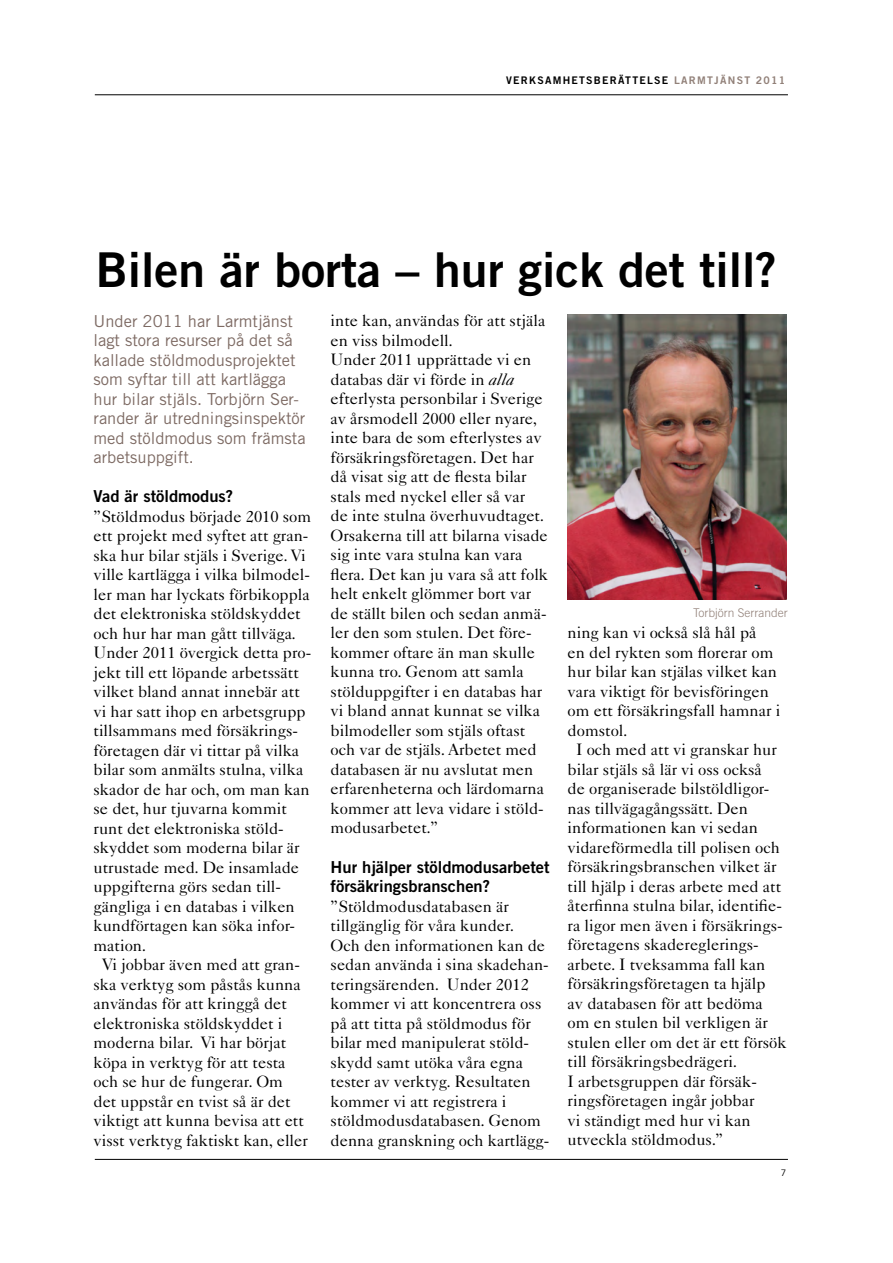
<style>
.page{position:relative;width:893px;height:1263px;background:#fff}
.page>*{position:absolute;margin:0;border:0;box-sizing:border-box;transform-origin:0 0}
.t1{font:48px "Trade Gothic LT Std Bd 2";color:#000}
.t2{font:16.5px/19.5px "Caslon 540 LT Std";color:#000}
.t3{font:16.5px/19.5px "Trade Gothic LT Std";color:#7d6a63}
.t4{font:16.5px/19.5px "Trade Gothic LT Std Bd 2";color:#000}
.t5{font:300 12px "Trade Gothic LT Std";color:#918078}
.t6{font:10.5px "Trade Gothic LT Std Bd 2";letter-spacing:.12em;color:#000}
.t7{font:9px "Trade Gothic LT Std";color:#000}
.s1{color:#918078}
.s2{font-style:italic}
</style>
<div class="page">
<hr style="left:95px;top:95px;width:693px;height:1px;background:#000">
<hr style="left:95px;top:1159px;width:693px;height:1px;background:#000">
<img style="left:568px;top:315px;width:219px;height:285px">
<p class="t6" style="left:506px;top:77px;width:281px">VERKSAMHETSBERÄTTELSE <span class="s1">LARMTJÄNST 2011</span></p>
<h1 class="t1" style="left:96px;top:252px;width:683px">Bilen är borta – hur gick det till?</h1>
<p class="t3" style="left:94px;top:312px;width:214px">Under 2011 har Larmtjänst lagt stora resurser på det så kallade stöldmodusprojektet som syftar till att kartlägga hur bilar stjäls. Torbjörn Ser&shy;rander är utredningsinspektör med stöldmodus som främsta arbetsuppgift.</p>
<p class="t4" style="left:94px;top:488px;width:141px">Vad är stöldmodus?</p>
<p class="t2" style="left:94px;top:508px;width:219px">”Stöldmodus började 2010 som</p>
<p class="t2" style="left:94px;top:527px;width:216px">ett projekt med syftet att gran-</p>
<p class="t2" style="left:94px;top:547px;width:214px">ska hur bilar stjäls i Sverige. Vi</p>
<p class="t2" style="left:94px;top:566px;width:218px">ville kartlägga i vilka bilmodel-</p>
<p class="t2" style="left:94px;top:586px;width:218px">ler man har lyckats förbikoppla</p>
<p class="t2" style="left:94px;top:605px;width:209px">det elektroniska stöldskyddet</p>
<p class="t2" style="left:94px;top:625px;width:204px">och hur har man gått tillväga.</p>
<p class="t2" style="left:94px;top:644px;width:219px">Under 2011 övergick detta pro-</p>
<p class="t2" style="left:94px;top:664px;width:207px">jekt till ett löpande arbetssätt</p>
<p class="t2" style="left:94px;top:683px;width:208px">vilket bland annat innebär att</p>
<p class="t2" style="left:94px;top:703px;width:214px">vi har satt ihop en arbetsgrupp</p>
<p class="t2" style="left:94px;top:722px;width:206px">tillsammans med försäkrings-</p>
<p class="t2" style="left:94px;top:742px;width:207px">företagen där vi tittar på vilka</p>
<p class="t2" style="left:94px;top:761px;width:211px">bilar som anmälts stulna, vilka</p>
<p class="t2" style="left:94px;top:781px;width:218px">skador de har och, om man kan</p>
<p class="t2" style="left:94px;top:800px;width:195px">se det, hur tjuvarna kommit</p>
<p class="t2" style="left:94px;top:820px;width:192px">runt det elektroniska stöld-</p>
<p class="t2" style="left:94px;top:839px;width:208px">skyddet som moderna bilar är</p>
<p class="t2" style="left:94px;top:859px;width:207px">utrustade med. De insamlade</p>
<p class="t2" style="left:94px;top:878px;width:189px">uppgifterna görs sedan till-</p>
<p class="t2" style="left:94px;top:898px;width:203px">gängliga i en databas i vilken</p>
<p class="t2" style="left:94px;top:917px;width:203px">kundförtagen kan söka infor-</p>
<p class="t2" style="left:94px;top:937px;width:54px">mation.</p>
<p class="t2" style="left:102px;top:956px;width:199px">Vi jobbar även med att gran-</p>
<p class="t2" style="left:94px;top:976px;width:209px">ska verktyg som påstås kunna</p>
<p class="t2" style="left:94px;top:995px;width:195px">användas för att kringgå det</p>
<p class="t2" style="left:94px;top:1015px;width:190px">elektroniska stöldskyddet i</p>
<p class="t2" style="left:94px;top:1034px;width:194px">moderna bilar. Vi har börjat</p>
<p class="t2" style="left:94px;top:1054px;width:194px">köpa in verktyg för att testa</p>
<p class="t2" style="left:94px;top:1073px;width:191px">och se hur de fungerar. Om</p>
<p class="t2" style="left:94px;top:1093px;width:199px">det uppstår en tvist så är det</p>
<p class="t2" style="left:94px;top:1112px;width:212px">viktigt att kunna bevisa att ett</p>
<p class="t2" style="left:94px;top:1132px;width:216px">visst verktyg faktiskt kan, eller</p>
<p class="t2" style="left:331px;top:313px;width:219px">inte kan, användas för att stjäla en viss bilmodell.<br>Under 2011 upprättade vi en databas där vi förde in <span class="s2">alla </span>efterlysta personbilar i Sverige av årsmodell 2000 eller nyare, inte bara de som efterlystes av försäkringsföretagen. Det har då visat sig att de flesta bilar stals med nyckel eller så var<br>de inte stulna överhuvudtaget.<br>Orsakerna till att bilarna visade sig inte vara stulna kan vara flera. Det kan ju vara så att folk helt enkelt glömmer bort var de ställt bilen och sedan anmä&shy;ler den som stulen. Det före&shy;kommer oftare än man skulle kunna tro. Genom att samla stölduppgifter i en databas har vi bland annat kunnat se vilka bilmodeller som stjäls oftast och var de stjäls. Arbetet med databasen är nu avslutat men erfarenheterna och lärdomarna kommer att leva vidare i stöld&shy;modusarbetet.”</p>
<p class="t4" style="left:331px;top:858px;width:221px">Hur hjälper stöldmodusarbetet försäkringsbranschen?</p>
<p class="t2" style="left:331px;top:898px;width:220px">”Stöldmodusdatabasen är tillgänglig för våra kunder.<br>Och den informationen kan de sedan använda i sina skadehan&shy;teringsärenden. Under 2012 kommer vi att koncentrera oss på att titta på stöldmodus för bilar med manipulerat stöld&shy;skydd samt utöka våra egna tester av verktyg. Resultaten kommer vi att registrera i stöldmodusdatabasen. Genom denna granskning och kartlägg-</p>
<p class="t5" style="left:693px;top:608px;width:96px">Torbjörn Serrander</p>
<p class="t2" style="left:568px;top:624px;width:190px">ning kan vi också slå hål på</p>
<p class="t2" style="left:568px;top:644px;width:207px">en del rykten som florerar om</p>
<p class="t2" style="left:568px;top:663px;width:211px">hur bilar kan stjälas vilket kan</p>
<p class="t2" style="left:568px;top:683px;width:203px">vara viktigt för bevisföringen</p>
<p class="t2" style="left:568px;top:702px;width:214px">om ett försäkringsfall hamnar i</p>
<p class="t2" style="left:568px;top:722px;width:62px">domstol.</p>
<p class="t2" style="left:576px;top:742px;width:202px">I och med att vi granskar hur</p>
<p class="t2" style="left:568px;top:761px;width:196px">bilar stjäls så lär vi oss också</p>
<p class="t2" style="left:568px;top:781px;width:203px">de organiserade bilstöldligor-</p>
<p class="t2" style="left:568px;top:800px;width:182px">nas tillvägagångssätt. Den</p>
<p class="t2" style="left:568px;top:820px;width:192px">informationen kan vi sedan</p>
<p class="t2" style="left:568px;top:839px;width:214px">vidareförmedla till polisen och</p>
<p class="t2" style="left:568px;top:859px;width:211px">försäkringsbranschen vilket är</p>
<p class="t2" style="left:568px;top:878px;width:215px">till hjälp i deras arbete med att</p>
<p class="t2" style="left:568px;top:898px;width:216px">återfinna stulna bilar, identifie-</p>
<p class="t2" style="left:568px;top:917px;width:216px">ra ligor men även i försäkrings-</p>
<p class="t2" style="left:568px;top:937px;width:193px">företagens skadereglerings-</p>
<p class="t2" style="left:568px;top:956px;width:199px">arbete. I tveksamma fall kan</p>
<p class="t2" style="left:568px;top:976px;width:199px">försäkringsföretagen ta hjälp</p>
<p class="t2" style="left:568px;top:995px;width:197px">av databasen för att bedöma</p>
<p class="t2" style="left:568px;top:1015px;width:202px">om en stulen bil verkligen är</p>
<p class="t2" style="left:568px;top:1034px;width:221px">stulen eller om det är ett försök</p>
<p class="t2" style="left:568px;top:1054px;width:171px">till försäkringsbedrägeri.</p>
<p class="t2" style="left:568px;top:1073px;width:191px">I arbetsgruppen där försäk-</p>
<p class="t2" style="left:568px;top:1093px;width:188px">ringsföretagen ingår jobbar</p>
<p class="t2" style="left:568px;top:1112px;width:184px">vi ständigt med hur vi kan</p>
<p class="t2" style="left:568px;top:1132px;width:158px">utveckla stöldmodus.”</p>
<p class="t7" style="left:781px;top:1170px;width:7px">7</p>
</div>
